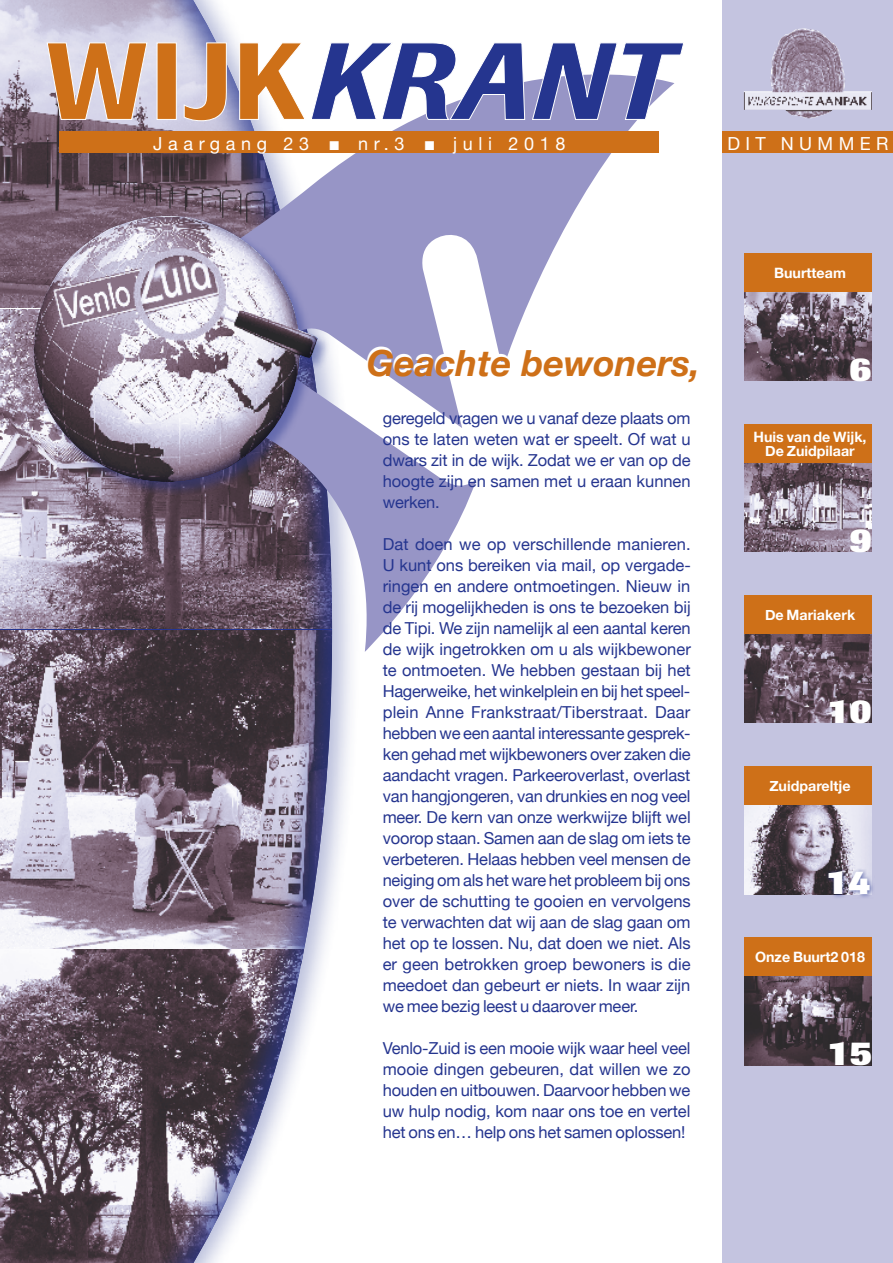
<style>
.page{position:relative;width:893px;height:1263px;background:#fff}
.page>*{position:absolute;margin:0;border:0;box-sizing:border-box;transform-origin:0 0}
.t1{font:italic 700 36px "Helvetica Neue";color:#ce7018}
.t2{font:800 34.5px "Imago";color:#fff}
.t3{font:18px "Helvetica Neue";letter-spacing:.315em;color:#fff}
.t4{font:16.5px/21px "Helvetica Neue";letter-spacing:-.005em;color:#25358f;text-align:justify}
.t5{font:700 14.25px/14.2px "Helvetica Neue";color:#fff;text-align:center}
</style>
<div class="page">
<img style="left:0;top:0;width:128px;height:308px">
<img style="left:0;top:309px;width:73px;height:320px">
<img style="left:0;top:630px;width:128px;height:319px">
<img style="left:0;top:949px;width:128px;height:314px">
<div style="left:128px;top:0;width:765px;height:1263px;background:#25358f;opacity:.75"></div>
<div style="left:160px;top:0;width:733px;height:1263px;background:#25358f;opacity:.33"></div>
<svg style="left:73px;top:74px;width:601px;height:578px"></svg>
<div style="left:723px;top:0;width:170px;height:1263px;background:#c4c4e0"></div>
<div style="left:723px;top:132px;width:170px;height:21px;background:#ce7018"></div>
<img style="left:744px;top:291px;width:128px;height:90px">
<div style="left:744px;top:253px;width:128px;height:38px;background:#ce7018"></div>
<img style="left:744px;top:462px;width:128px;height:90px">
<div style="left:744px;top:424px;width:128px;height:38px;background:#ce7018"></div>
<img style="left:744px;top:634px;width:128px;height:89px">
<div style="left:744px;top:595px;width:128px;height:39px;background:#ce7018"></div>
<img style="left:744px;top:805px;width:128px;height:89px">
<div style="left:8px;top:209px;width:324px;height:282px;background:#25358f;opacity:.75"></div>
<div style="left:744px;top:766px;width:128px;height:39px;background:#ce7018"></div>
<div style="left:824px;top:867px;width:51px;height:31px;background:#25358f;opacity:.75"></div>
<div style="left:60px;top:132px;width:599px;height:21px;background:#ce7018"></div>
<svg style="left:239px;top:42px;width:286px;height:78px"></svg>
<svg style="left:183px;top:42px;width:44px;height:79px;background:#d0a587"></svg>
<div style="left:157px;top:43px;width:20px;height:77px;background:#ce7018;border:1px solid #fff"></div>
<svg style="left:46px;top:42px;width:102px;height:78px;background:#d39f77"></svg>
<svg style="left:532px;top:42px;width:153px;height:78px"></svg>
<img style="left:744px;top:976px;width:128px;height:89px">
<div style="left:744px;top:938px;width:128px;height:38px;background:#ce7018"></div>
<img style="left:744px;top:29px;width:75px;height:90px">
<p class="t3" style="left:153px;top:132px;width:414px">Jaargang 23 ■ nr.3 ■ juli 2018</p>
<p class="t3" style="left:727px;top:133px;width:163px">DIT NUMMER</p>
<h1 class="t1" style="left:367px;top:341px;width:335px">Geachte bewoners,</h1>
<p class="t4" style="left:383px;top:407px;width:309px">geregeld vragen we u vanaf deze plaats om ons te laten weten wat er speelt. Of wat u dwars zit in de wijk. Zodat we er van op de hoogte zijn en samen met u eraan kunnen werken.</p>
<p class="t4" style="left:383px;top:533px;width:310px">Dat doen we op verschillende manieren.<br>U kunt ons bereiken via mail, op vergade&shy;ringen en andere ontmoetingen. Nieuw in de rij mogelijkheden is ons te bezoeken bij de Tipi. We zijn namelijk al een aantal keren de wijk ingetrokken om u als wijkbewoner te ontmoeten. We hebben gestaan bij het Hagerweike, het winkelplein en bij het speel&shy;plein Anne Frankstraat/Tiberstraat. Daar hebben we een aantal interessante gesprek&shy;ken gehad met wijkbewoners over zaken die aandacht vragen. Parkeeroverlast, overlast van hangjongeren, van drunkies en nog veel meer. De kern van onze werkwijze blijft wel voorop staan. Samen aan de slag om iets te verbeteren. Helaas hebben veel mensen de neiging om als het ware het probleem bij ons over de schutting te gooien en vervolgens te verwachten dat wij aan de slag gaan om het op te lossen. Nu, dat doen we niet. Als er geen betrokken groep bewoners is die meedoet dan gebeurt er niets. In waar zijn we mee bezig leest u daarover meer.</p>
<p class="t4" style="left:383px;top:1037px;width:309px">Venlo-Zuid is een mooie wijk waar heel veel mooie dingen gebeuren, dat willen we zo houden en uitbouwen. Daarvoor hebben we uw hulp nodig, kom naar ons toe en vertel het ons en… help ons het samen oplossen!</p>
<p class="t5" style="left:774px;top:265px;width:73px">Buurtteam</p>
<h2 class="t2" style="left:849px;top:348px;width:24px">6</h2>
<p class="t5" style="left:754px;top:429px;width:114px">Huis van de Wijk,<br>De Zuidpilaar</p>
<h2 class="t2" style="left:849px;top:519px;width:24px">9</h2>
<p class="t5" style="left:765px;top:607px;width:92px">De Mariakerk</p>
<h2 class="t2" style="left:827px;top:690px;width:46px">10</h2>
<p class="t5" style="left:769px;top:778px;width:83px">Zuidpareltje</p>
<h2 class="t2" style="left:826px;top:861px;width:46px">14</h2>
<p class="t5" style="left:755px;top:950px;width:111px">Onze Buurt2 018</p>
<h2 class="t2" style="left:827px;top:1032px;width:46px">15</h2>
</div>
